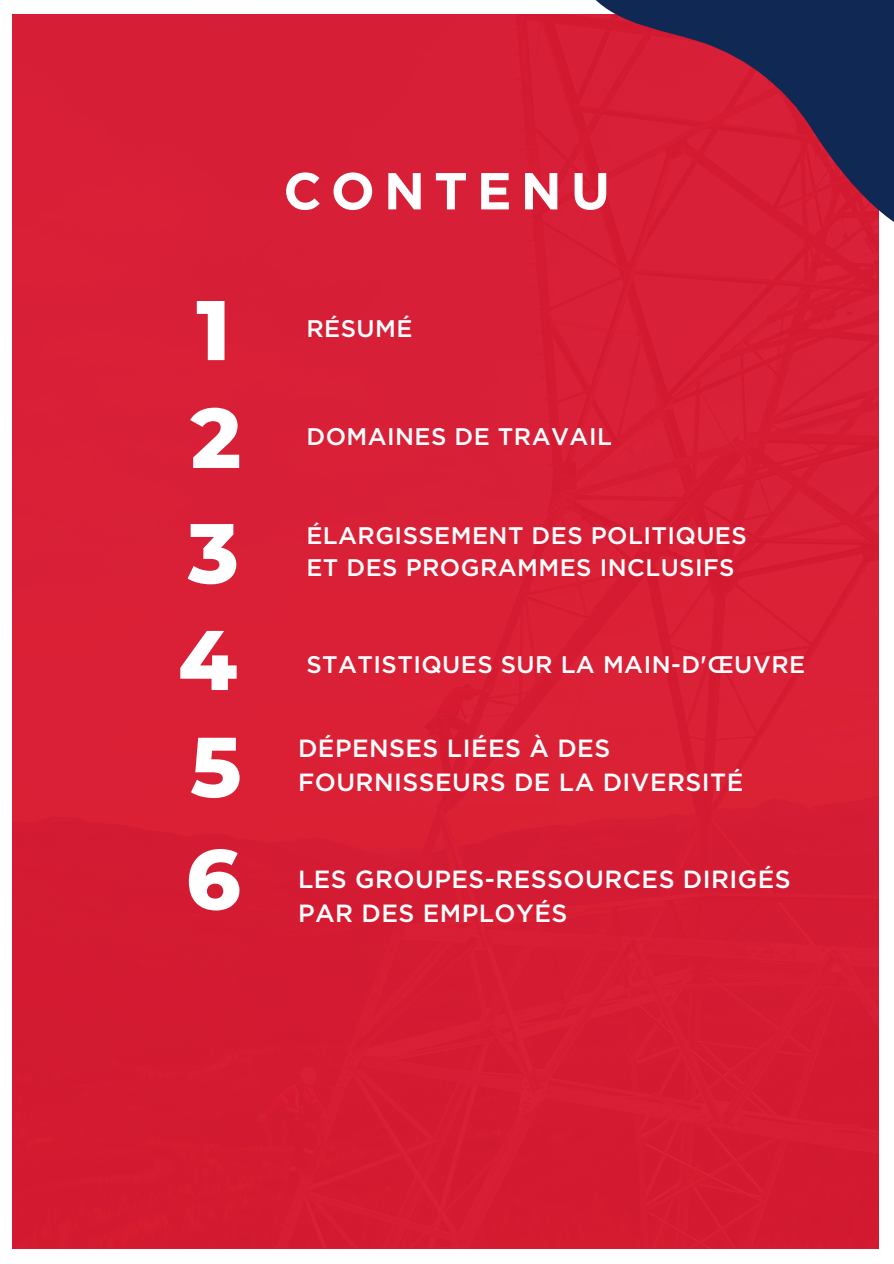
<style>
.page{position:relative;width:894px;height:1264px;background:#fff}
.page>*{position:absolute;margin:0;border:0;box-sizing:border-box;transform-origin:0 0}
.t1{font:800 84.45px "Montserrat";color:#fff}
.t2{font:700 51.9px "Gotham";letter-spacing:.175em;color:#fff}
.t3{font:500 24.9px/33.8px "Gotham";letter-spacing:.02em;color:#fff}
.t4{font:500 24px/32.7px "Gotham";letter-spacing:.02em;color:#fff}
</style>
<div class="page">
<div style="left:13px;top:14px;width:865px;height:1234px;background:#d71f36"></div>
<svg style="left:557px;top:0;width:336px;height:452px;background:#b62640"></svg>
<p class="t1" style="left:196px;top:278px;width:36px">1</p>
<p class="t1" style="left:190px;top:386px;width:52px">2</p>
<h1 class="t1" style="left:188px;top:501px;width:52px">3</h1>
<p class="t1" style="left:178px;top:608px;width:61px">4</p>
<p class="t1" style="left:190px;top:715px;width:53px">5</p>
<p class="t1" style="left:186px;top:827px;width:56px">6</p>
<p class="t2" style="left:283px;top:168px;width:328px">CONTENU</p>
<p class="t4" style="left:306px;top:313px;width:108px">RÉSUMÉ</p>
<p class="t4" style="left:306px;top:421px;width:307px">DOMAINES DE TRAVAIL</p>
<p class="t4" style="left:306px;top:520px;width:442px">ÉLARGISSEMENT DES POLITIQUES<br>ET DES PROGRAMMES INCLUSIFS</p>
<p class="t4" style="left:306px;top:649px;width:500px">STATISTIQUES SUR LA MAIN-D'ŒUVRE</p>
<p class="t3" style="left:298px;top:733px;width:446px">DÉPENSES LIÉES À DES<br>FOURNISSEURS DE LA DIVERSITÉ</p>
<p class="t3" style="left:298px;top:864px;width:494px">LES GROUPES-RESSOURCES DIRIGÉS</p>
<p class="t3" style="left:298px;top:897px;width:271px">PAR DES EMPLOYÉS</p>
</div>
